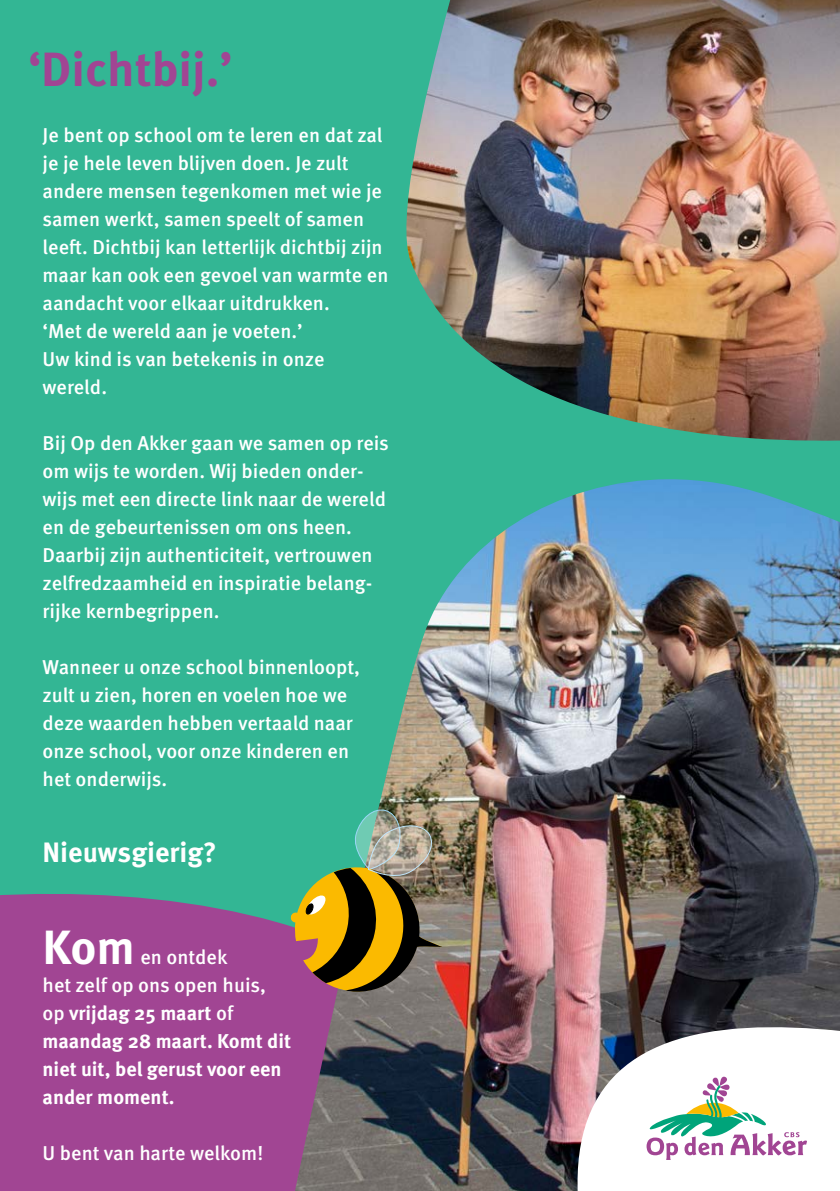
<style>
.page{position:relative;width:840px;height:1191px;background:#fff}
.page>*{position:absolute;margin:0;border:0;box-sizing:border-box;transform-origin:0 0}
.t1{font:700 48px "Meta Pro";color:#a14593}
.t2{font:700 48px "Meta Pro";color:#fff}
.t3{font:700 28px "Meta Pro";color:#fff}
.t4{font:500 20px/28px "Meta Pro";color:#fff}
.t5{font:700 20px/28px "Meta Pro";color:#fff}
.s1{font-weight:500}
</style>
<div class="page">
<div style="left:0;top:0;width:839px;height:1191px;background:#33b694"></div>
<div style="left:0;top:894px;width:295px;height:297px;background:#a14593"></div>
<img style="left:295px;top:479px;width:544px;height:712px">
<svg style="left:519px;top:976px;width:320px;height:215px;background:#a89ea2"></svg>
<img style="left:406px;top:0;width:433px;height:441px">
<svg style="left:646px;top:1076px;width:160px;height:84px;background:#d8dcdc"></svg>
<svg style="left:290px;top:807px;width:152px;height:190px"></svg>
<h1 class="t1" style="left:28px;top:32px;width:205px">‘Dichtbij.’</h1>
<p class="t4" style="left:43px;top:120px;width:347px">Je bent op school om te leren en dat zal je je hele leven blijven doen. Je zult andere mensen tegenkomen met wie je samen werkt, samen speelt of samen leeft. Dichtbij kan letterlijk dichtbij zijn maar kan ook een gevoel van warmte en aandacht voor elkaar uitdrukken.<br>‘Met de wereld aan je voeten.’<br>Uw kind is van betekenis in onze wereld.</p>
<p class="t4" style="left:43px;top:428px;width:347px">Bij Op den Akker gaan we samen op reis om wijs te worden. Wij bieden onder&shy;wijs met een directe link naar de wereld en de gebeurtenissen om ons heen.<br>Daarbij zijn authenticiteit, vertrouwen zelfredzaamheid en inspiratie belang&shy;rijke kernbegrippen.</p>
<p class="t4" style="left:43px;top:652px;width:319px">Wanneer u onze school binnenloopt, zult u zien, horen en voelen hoe we deze waarden hebben vertaald naar onze school, voor onze kinderen en het onderwijs.</p>
<h2 class="t3" style="left:43px;top:830px;width:175px">Nieuwsgierig?</h2>
<h1 class="t2" style="left:43px;top:910px;width:94px">Kom</h1>
<p class="t5" style="left:43px;top:942px;width:250px;text-indent:98px"><span class="s1">en ontdek<br>het zelf op ons open huis, op</span> vrijdag 25 maart <span class="s1">of </span>maandag 28 maart. Komt dit niet uit, bel gerust voor een ander moment.</p>
<p class="t4" style="left:43px;top:1138px;width:222px">U bent van harte welkom!</p>
</div>
